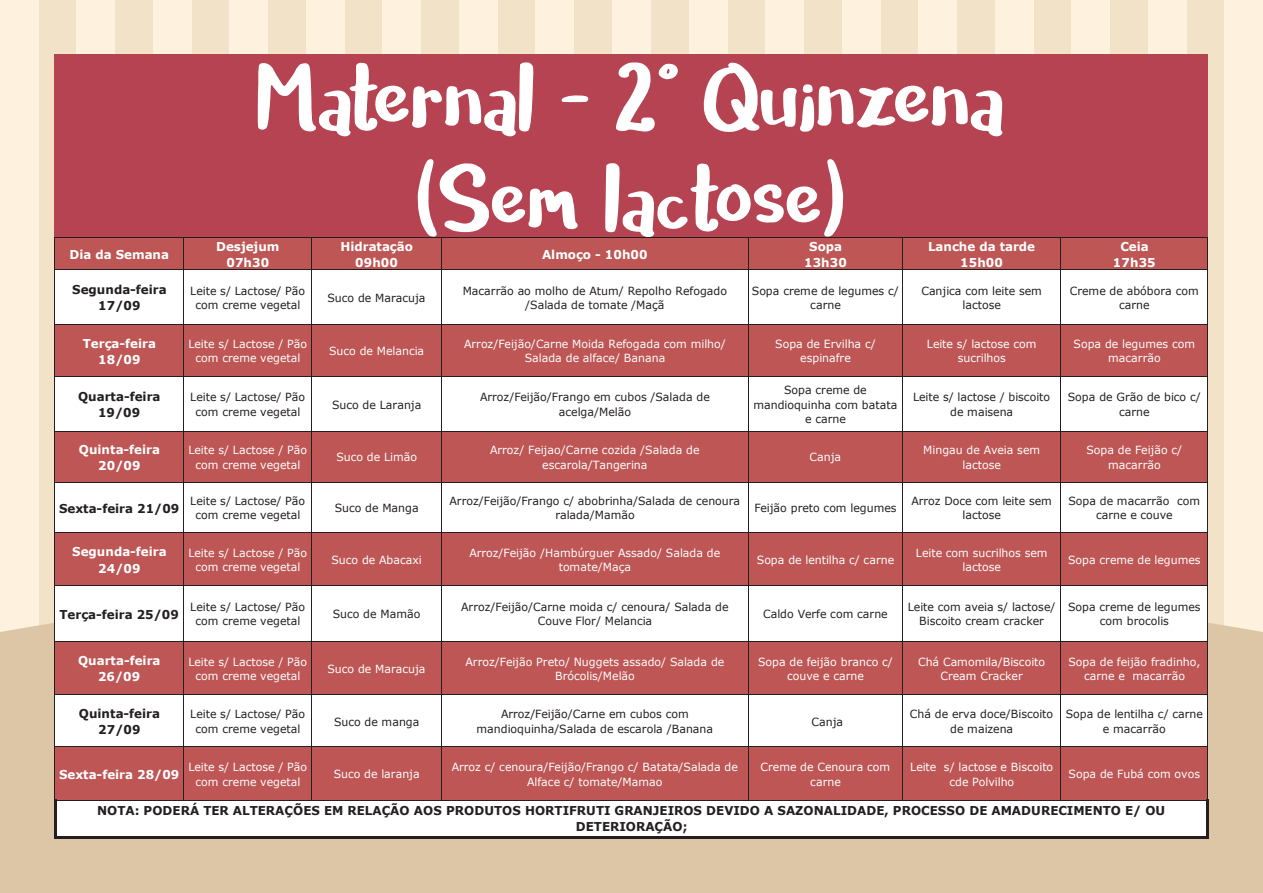
<style>
.page{position:relative;width:1263px;height:893px;background:#f1e2c8}
.page>*{position:absolute;margin:0;border:0;box-sizing:border-box;transform-origin:0 0}
.t1{font:97.8px/100.8px "Cavorting";color:#fff;text-align:center}
.t2{font:700 12.15px/16.4px "Verdana";color:#231f20;text-align:center}
.t3{font:700 12.15px/16.4px "Verdana";color:#fff;text-align:center}
.t4{font:11.25px/14.4px "Verdana";color:#231f20;text-align:center}
.t5{font:11.25px/14.4px "Verdana";color:#fff;text-align:center}
</style>
<div class="page">
<div style="left:0;top:0;width:38px;height:893px;background:#fef2df"></div>
<div style="left:77px;top:0;width:38px;height:893px;background:#fef2df"></div>
<div style="left:153px;top:0;width:38px;height:893px;background:#fef2df"></div>
<div style="left:230px;top:0;width:38px;height:893px;background:#fef2df"></div>
<div style="left:306px;top:0;width:38px;height:893px;background:#fef2df"></div>
<div style="left:383px;top:0;width:38px;height:893px;background:#fef2df"></div>
<div style="left:459px;top:0;width:38px;height:893px;background:#fef2df"></div>
<div style="left:536px;top:0;width:38px;height:893px;background:#fef2df"></div>
<div style="left:612px;top:0;width:39px;height:893px;background:#fef2df"></div>
<div style="left:689px;top:0;width:38px;height:893px;background:#fef2df"></div>
<div style="left:765px;top:0;width:39px;height:893px;background:#fef2df"></div>
<div style="left:842px;top:0;width:38px;height:893px;background:#fef2df"></div>
<div style="left:918px;top:0;width:39px;height:893px;background:#fef2df"></div>
<div style="left:995px;top:0;width:38px;height:893px;background:#fef2df"></div>
<div style="left:1071px;top:0;width:39px;height:893px;background:#fef2df"></div>
<div style="left:1148px;top:0;width:38px;height:893px;background:#fef2df"></div>
<div style="left:1225px;top:0;width:38px;height:893px;background:#fef2df"></div>
<div style="left:0;top:571px;width:1263px;height:322px;background:#dcc6a5"></div>
<div style="left:55px;top:238px;width:1153px;height:601px;background:#fff"></div>
<div style="left:55px;top:54px;width:1153px;height:184px;background:#b54352"></div>
<div style="left:56px;top:239px;width:1152px;height:31px;background:#bd5654"></div>
<div style="left:56px;top:325px;width:1152px;height:52px;background:#bd5654"></div>
<div style="left:56px;top:431px;width:1152px;height:52px;background:#bd5654"></div>
<div style="left:56px;top:533px;width:1152px;height:53px;background:#bd5654"></div>
<div style="left:56px;top:641px;width:1152px;height:54px;background:#bd5654"></div>
<div style="left:56px;top:747px;width:1152px;height:54px;background:#bd5654"></div>
<hr style="left:54px;top:237px;width:1px;height:563px;background:#231f20">
<hr style="left:1207px;top:238px;width:1px;height:562px;background:#231f20">
<hr style="left:54px;top:800px;width:2px;height:39px;background:#231f20">
<hr style="left:183px;top:238px;width:1px;height:563px;background:#231f20">
<hr style="left:311px;top:238px;width:1px;height:563px;background:#231f20">
<hr style="left:441px;top:238px;width:1px;height:563px;background:#231f20">
<hr style="left:748px;top:238px;width:1px;height:563px;background:#231f20">
<hr style="left:902px;top:238px;width:1px;height:563px;background:#231f20">
<hr style="left:1060px;top:238px;width:1px;height:563px;background:#231f20">
<hr style="left:1207px;top:800px;width:2px;height:39px;background:#231f20">
<hr style="left:55px;top:237px;width:1153px;height:1px;background:#231f20">
<hr style="left:55px;top:269px;width:1153px;height:1px;background:#231f20">
<hr style="left:55px;top:324px;width:1153px;height:1px;background:#231f20">
<hr style="left:55px;top:376px;width:1153px;height:1px;background:#231f20">
<hr style="left:55px;top:431px;width:1153px;height:1px;background:#231f20">
<hr style="left:55px;top:482px;width:1153px;height:1px;background:#231f20">
<hr style="left:55px;top:532px;width:1153px;height:1px;background:#231f20">
<hr style="left:55px;top:585px;width:1153px;height:1px;background:#231f20">
<hr style="left:55px;top:641px;width:1153px;height:1px;background:#231f20">
<hr style="left:55px;top:694px;width:1153px;height:1px;background:#231f20">
<hr style="left:55px;top:746px;width:1153px;height:1px;background:#231f20">
<hr style="left:56px;top:800px;width:1151px;height:1px;background:#231f20">
<hr style="left:56px;top:837px;width:1153px;height:2px;background:#231f20">
<h1 class="t1" style="left:258px;top:46px;width:749px">Maternal - 2º Quinzena (Sem lactose)</h1>
<p class="t3" style="left:69px;top:246px;width:101px">Dia da Semana</p>
<p class="t3" style="left:216px;top:238px;width:65px">Desjejum<br>07h30</p>
<p class="t3" style="left:340px;top:238px;width:74px">Hidratação<br>09h00</p>
<p class="t3" style="left:542px;top:246px;width:107px">Almoço - 10h00</p>
<p class="t3" style="left:804px;top:238px;width:44px">Sopa<br>13h30</p>
<p class="t3" style="left:928px;top:238px;width:109px">Lanche da tarde<br>15h00</p>
<p class="t3" style="left:1113px;top:238px;width:44px">Ceia<br>17h35</p>
<p class="t2" style="left:72px;top:281px;width:96px">Segunda-feira<br>17/09</p>
<p class="t4" style="left:190px;top:283px;width:116px">Leite s/ Lactose/ Pão com creme vegetal</p>
<p class="t4" style="left:327px;top:290px;width:100px">Suco de Maracuja</p>
<p class="t4" style="left:463px;top:283px;width:266px">Macarrão ao molho de Atum/ Repolho Refogado /Salada de tomate /Maçã</p>
<p class="t4" style="left:752px;top:283px;width:148px">Sopa creme de legumes c/ carne</p>
<p class="t4" style="left:921px;top:283px;width:122px">Canjica com leite sem lactose</p>
<p class="t4" style="left:1070px;top:283px;width:130px">Creme de abóbora com carne</p>
<p class="t3" style="left:83px;top:335px;width:75px">Terça-feira<br>18/09</p>
<p class="t5" style="left:188px;top:337px;width:120px">Leite s/ Lactose / Pão com creme vegetal</p>
<p class="t5" style="left:329px;top:344px;width:96px">Suco de Melancia</p>
<p class="t5" style="left:464px;top:337px;width:263px">Arroz/Feijão/Carne Moida Refogada com milho/<br>Salada de alface/ Banana</p>
<p class="t5" style="left:775px;top:337px;width:102px">Sopa de Ervilha c/ espinafre</p>
<p class="t5" style="left:927px;top:337px;width:111px">Leite s/ lactose com sucrilhos</p>
<p class="t5" style="left:1074px;top:337px;width:123px">Sopa de legumes com macarrão</p>
<p class="t2" style="left:78px;top:388px;width:84px">Quarta-feira<br>19/09</p>
<p class="t4" style="left:190px;top:390px;width:116px">Leite s/ Lactose/ Pão com creme vegetal</p>
<p class="t4" style="left:332px;top:397px;width:91px">Suco de Laranja</p>
<p class="t4" style="left:480px;top:390px;width:231px">Arroz/Feijão/Frango em cubos /Salada de acelga/Melão</p>
<p class="t4" style="left:753px;top:383px;width:145px">Sopa creme de mandioquinha com batata e carne</p>
<p class="t4" style="left:913px;top:390px;width:139px">Leite s/ lactose / biscoito de maisena</p>
<p class="t4" style="left:1068px;top:390px;width:134px">Sopa de Grão de bico c/ carne</p>
<p class="t3" style="left:79px;top:441px;width:83px">Quinta-feira<br>20/09</p>
<p class="t5" style="left:188px;top:443px;width:120px">Leite s/ Lactose / Pão com creme vegetal</p>
<p class="t5" style="left:336px;top:450px;width:82px">Suco de Limão</p>
<p class="t5" style="left:490px;top:443px;width:211px">Arroz/ Feijao/Carne cozida /Salada de escarola/Tangerina</p>
<p class="t5" style="left:810px;top:450px;width:33px">Canja</p>
<p class="t5" style="left:923px;top:443px;width:118px">Mingau de Aveia sem lactose</p>
<p class="t5" style="left:1086px;top:443px;width:97px">Sopa de Feijão c/ macarrão</p>
<p class="t2" style="left:59px;top:500px;width:122px">Sexta-feira 21/09</p>
<p class="t4" style="left:190px;top:494px;width:116px">Leite s/ Lactose/ Pão com creme vegetal</p>
<p class="t4" style="left:335px;top:501px;width:85px">Suco de Manga</p>
<p class="t4" style="left:450px;top:494px;width:292px">Arroz/Feijão/Frango c/ abobrinha/Salada de cenoura ralada/Mamão</p>
<p class="t4" style="left:754px;top:501px;width:144px">Feijão preto com legumes</p>
<p class="t4" style="left:911px;top:494px;width:142px">Arroz Doce com leite sem lactose</p>
<p class="t4" style="left:1068px;top:494px;width:133px">Sopa de macarrão com carne e couve</p>
<p class="t3" style="left:72px;top:543px;width:96px">Segunda-feira<br>24/09</p>
<p class="t5" style="left:188px;top:545px;width:120px">Leite s/ Lactose / Pão com creme vegetal</p>
<p class="t5" style="left:332px;top:552px;width:92px">Suco de Abacaxi</p>
<p class="t5" style="left:469px;top:545px;width:252px">Arroz/Feijão /Hambúrguer Assado/ Salada de tomate/Maça</p>
<p class="t5" style="left:757px;top:552px;width:139px">Sopa de lentilha c/ carne</p>
<p class="t5" style="left:916px;top:545px;width:133px">Leite com sucrilhos sem lactose</p>
<p class="t5" style="left:1068px;top:552px;width:134px">Sopa creme de legumes</p>
<p class="t2" style="left:59px;top:606px;width:121px">Terça-feira 25/09</p>
<p class="t4" style="left:190px;top:599px;width:116px">Leite s/ Lactose/ Pão com creme vegetal</p>
<p class="t4" style="left:333px;top:607px;width:89px">Suco de Mamão</p>
<p class="t4" style="left:461px;top:599px;width:269px">Arroz/Feijão/Carne moida c/ cenoura/ Salada de<br>Couve Flor/ Melancia</p>
<p class="t4" style="left:763px;top:607px;width:126px">Caldo Verfe com carne</p>
<p class="t4" style="left:908px;top:599px;width:149px">Leite com aveia s/ lactose/<br>Biscoito cream cracker</p>
<p class="t4" style="left:1068px;top:599px;width:134px">Sopa creme de legumes com brocolis</p>
<p class="t3" style="left:78px;top:652px;width:84px">Quarta-feira<br>26/09</p>
<p class="t5" style="left:188px;top:654px;width:120px">Leite s/ Lactose / Pão com creme vegetal</p>
<p class="t5" style="left:327px;top:661px;width:100px">Suco de Maracuja</p>
<p class="t5" style="left:465px;top:654px;width:260px">Arroz/Feijão Preto/ Nuggets assado/ Salada de<br>Brócolis/Melão</p>
<p class="t5" style="left:758px;top:654px;width:136px">Sopa de feijão branco c/ couve e carne</p>
<p class="t5" style="left:918px;top:654px;width:129px">Chá Camomila/Biscoito<br>Cream Cracker</p>
<p class="t5" style="left:1068px;top:654px;width:134px">Sopa de feijão fradinho, carne e macarrão</p>
<p class="t2" style="left:79px;top:705px;width:83px">Quinta-feira<br>27/09</p>
<p class="t4" style="left:190px;top:707px;width:116px">Leite s/ Lactose/ Pão com creme vegetal</p>
<p class="t4" style="left:334px;top:714px;width:87px">Suco de manga</p>
<p class="t4" style="left:476px;top:707px;width:238px">Arroz/Feijão/Carne em cubos com mandioquinha/Salada de escarola /Banana</p>
<p class="t4" style="left:811px;top:714px;width:33px">Canja</p>
<p class="t4" style="left:910px;top:707px;width:145px">Chá de erva doce/Biscoito de maizena</p>
<p class="t4" style="left:1066px;top:707px;width:139px">Sopa de lentilha c/ carne e macarrão</p>
<p class="t3" style="left:59px;top:766px;width:122px">Sexta-feira 28/09</p>
<p class="t5" style="left:188px;top:760px;width:120px">Leite s/ Lactose / Pão com creme vegetal</p>
<p class="t5" style="left:334px;top:767px;width:87px">Suco de laranja</p>
<p class="t5" style="left:452px;top:760px;width:288px">Arroz c/ cenoura/Feijão/Frango c/ Batata/Salada de<br>Alface c/ tomate/Mamao</p>
<p class="t5" style="left:760px;top:760px;width:131px">Creme de Cenoura com carne</p>
<p class="t5" style="left:910px;top:760px;width:145px">Leite s/ lactose e Biscoito cde Polvilho</p>
<p class="t5" style="left:1069px;top:767px;width:133px">Sopa de Fubá com ovos</p>
<p class="t2" style="left:97px;top:802px;width:1070px">NOTA: PODERÁ TER ALTERAÇÕES EM RELAÇÃO AOS PRODUTOS HORTIFRUTI GRANJEIROS DEVIDO A SAZONALIDADE, PROCESSO DE AMADURECIMENTO E/ OU<br>DETERIORAÇÃO;</p>
</div>
